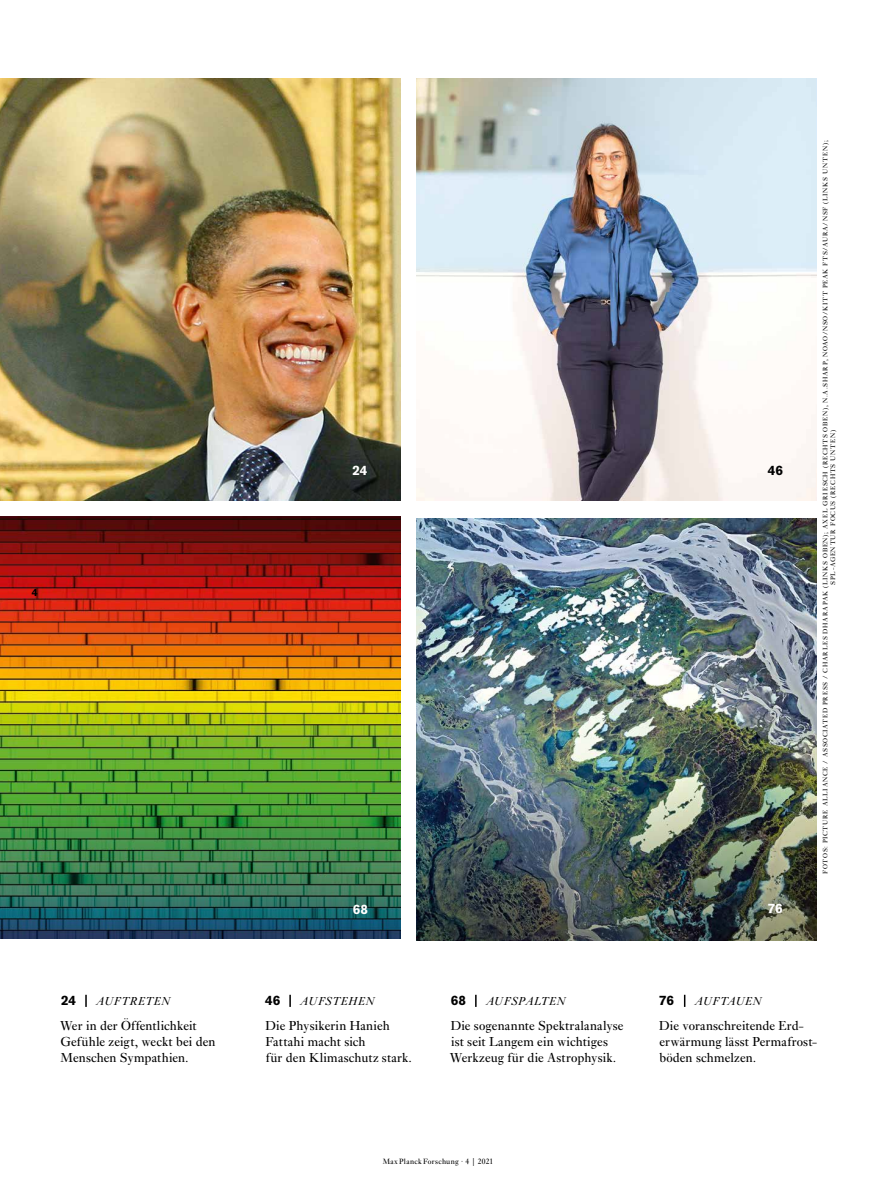
<style>
.page{position:relative;width:893px;height:1191px;background:#fff}
.page>*{position:absolute;margin:0;border:0;box-sizing:border-box;transform-origin:0 0}
.t1{font:13.5px/15.9px "Ehrhardt MT Pro";letter-spacing:.015em;color:#000}
.t2{font:700 13.5px "Akzidenz Grotesk BQ";letter-spacing:.01em;color:#000}
.t3{font:700 13.5px "Akzidenz Grotesk BQ";color:#fff}
.t4{font:italic 12px "Ehrhardt MT Pro";letter-spacing:.015em;color:#000}
.t5{font:700 10.5px "Akzidenz Grotesk Pro";color:#000}
.t6{font:7.95px "Ehrhardt MT Pro";letter-spacing:.035em;color:#000}
.t7{font:6.75px/7.5px "Ehrhardt MT Pro";letter-spacing:.115em;color:#000;text-align:center}
</style>
<div class="page">
<img style="left:0;top:517px;width:401px;height:51px">
<img style="left:417px;top:79px;width:399px;height:421px">
<img style="left:417px;top:519px;width:399px;height:421px">
<img style="left:0;top:568px;width:401px;height:370px">
<img style="left:0;top:79px;width:401px;height:421px">
<svg style="left:85px;top:994px;width:2px;height:13px"></svg>
<svg style="left:475px;top:994px;width:2px;height:13px"></svg>
<svg style="left:289px;top:994px;width:2px;height:13px"></svg>
<svg style="left:684px;top:994px;width:1px;height:13px"></svg>
<p class="t5" style="left:32px;top:585px;width:7px">4</p>
<p class="t2" style="left:61px;top:993px;width:17px">24</p>
<p class="t4" style="left:96px;top:994px;width:76px">AUF TRETEN</p>
<p class="t1" style="left:60px;top:1017px;width:157px">Wer in der Öffentlichkeit<br>Gefühle zeigt, weckt bei den<br>Menschen Sympathien.</p>
<p class="t3" style="left:352px;top:463px;width:17px">24</p>
<p class="t2" style="left:768px;top:463px;width:17px">46</p>
<p class="t3" style="left:353px;top:901px;width:17px">68</p>
<p class="t3" style="left:768px;top:900px;width:16px">76</p>
<p class="t7" style="left:822px;top:874px;width:735px;rotate:-90deg">Fotos: picture alliance / ASSOCIATED PRESS / Charles Dharapak (links oben); Axel Griesch (rechts oben), N.A.Sharp, NOAO/NSO/Kitt Peak FTS/AURA/NSF (links unten);<br>SPL-Agentur Focus (rechts unten)</p>
<p class="t2" style="left:265px;top:993px;width:17px">46</p>
<p class="t4" style="left:300px;top:994px;width:76px">AUFSTEHEN</p>
<p class="t1" style="left:265px;top:1017px;width:148px">Die Physikerin Hanieh<br>Fattahi macht sich<br>für den Klimaschutz stark.</p>
<p class="t2" style="left:451px;top:993px;width:17px">68</p>
<p class="t4" style="left:486px;top:994px;width:81px">AUFSPA LTEN</p>
<p class="t1" style="left:450px;top:1017px;width:175px">Die sogenannte Spektralanalyse ist seit Langem ein wichtiges<br>Werkzeug für die Astrophysik.</p>
<p class="t2" style="left:659px;top:993px;width:16px">76</p>
<p class="t4" style="left:695px;top:994px;width:69px">AUF TA UEN</p>
<p class="t1" style="left:659px;top:1017px;width:159px">Die voranschreitende Erd&shy;erwärmung lässt Permafrost&shy;böden schmelzen.</p>
<p class="t6" style="left:383px;top:1156px;width:112px">Max Planck Forschung · 4 | 2021</p>
</div>
